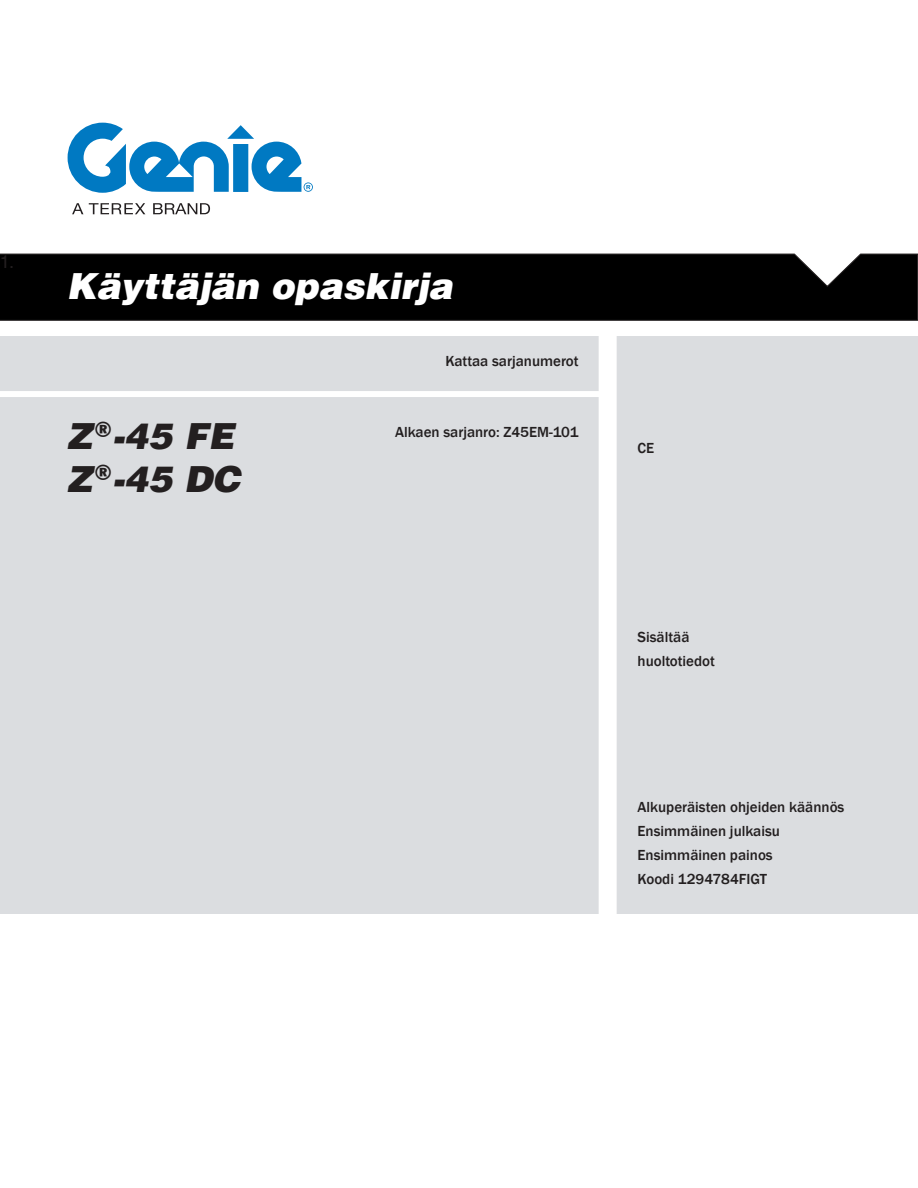
<style>
.page{position:relative;width:918px;height:1188px;background:#fff}
.page>*{position:absolute;margin:0;border:0;box-sizing:border-box;transform-origin:0 0}
.t1{font:italic 900 36px "Helvetica";color:#fff}
.t2{font:italic 900 36px "Helvetica";color:#231f20}
.t3{font:18px "Helvetica";color:#231f20}
.t4{font:500 15px "Franklin Gothic";color:#231f20}
</style>
<div class="page">
<div style="left:0;top:253px;width:918px;height:68px;background:#000"></div>
<div style="left:0;top:337px;width:918px;height:577px;background:#dbdde0"></div>
<div style="left:0;top:391px;width:606px;height:6px;background:#fff"></div>
<div style="left:599px;top:332px;width:18px;height:701px;background:#fff"></div>
<svg style="left:68px;top:123px;width:245px;height:70px"></svg>
<svg style="left:72px;top:203px;width:11px;height:11px"></svg>
<svg style="left:89px;top:203px;width:56px;height:11px"></svg>
<svg style="left:153px;top:203px;width:57px;height:11px"></svg>
<p class="t3" style="left:-1px;top:251px;width:17px">1.</p>
<p class="t1" style="left:66px;top:263px;width:387px">Käyttäjän opaskirja</p>
<p class="t2" style="left:66px;top:412px;width:169px">Z<sup>®</sup>-45 FE</p>
<p class="t2" style="left:66px;top:455px;width:175px">Z<sup>®</sup>-45 DC</p>
<p class="t4" style="left:445px;top:352px;width:135px">Kattaa sarjanumerot</p>
<p class="t4" style="left:395px;top:422px;width:185px">Alkaen sarjanro: Z45EM-101</p>
<p class="t4" style="left:638px;top:439px;width:18px">CE</p>
<p class="t4" style="left:638px;top:627px;width:53px">Sisältää</p>
<p class="t4" style="left:638px;top:651px;width:79px">huoltotiedot</p>
<p class="t4" style="left:638px;top:797px;width:208px">Alkuperäisten ohjeiden käännös</p>
<p class="t4" style="left:638px;top:821px;width:144px">Ensimmäinen julkaisu</p>
<p class="t4" style="left:638px;top:845px;width:137px">Ensimmäinen painos</p>
<p class="t4" style="left:638px;top:869px;width:131px">Koodi 1294784FIGT</p>
</div>
